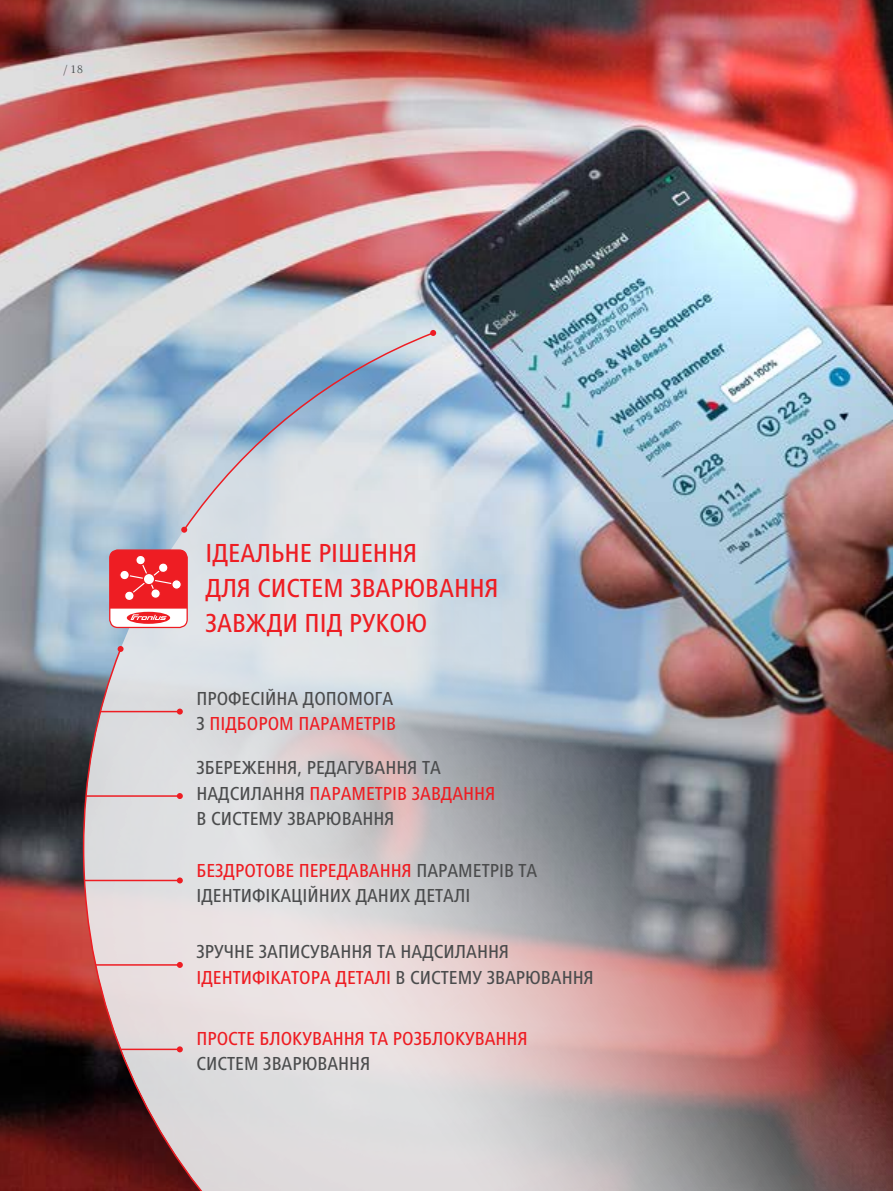
<style>
.page{position:relative;width:893px;height:1191px;background:#fff}
.page>*{position:absolute;margin:0;border:0;box-sizing:border-box;transform-origin:0 0}
.t1{font:500 condensed 27px/35.4px "Frutiger Next LTW1 G";color:#ee1d23}
.t2{font:500 condensed 19.5px/25.5px "Frutiger Next LTW1 G";color:#4b4c4d}
.t3{font:500 condensed 19.5px "Frutiger Next LTW1 G";color:#ee1d23}
.t4{font:12px "Celeste Offc Pro";color:#4b4c4d}
.s1{color:#ee1d23}
</style>
<div class="page">
<img style="left:0;top:0;width:893px;height:1191px">
<img style="left:84px;top:294px;width:809px;height:93px">
<img style="left:84px;top:387px;width:809px;height:804px">
<svg style="left:182px;top:331px;width:253px;height:201px;background:#c4d1dd"></svg>
<svg style="left:430px;top:330px;width:6px;height:6px"></svg>
<svg style="left:181px;top:527px;width:6px;height:6px"></svg>
<svg style="left:82px;top:647px;width:175px;height:544px;background:#c8bcbe"></svg>
<svg style="left:118px;top:646px;width:6px;height:6px"></svg>
<div style="left:110px;top:550px;width:77px;height:77px;background:#ee1d23;border-radius:8px"></div>
<div style="left:109px;top:549px;width:79px;height:79px;border:1px solid #ee1d23;border-radius:8px"></div>
<svg style="left:110px;top:554px;width:77px;height:73px"></svg>
<p class="t4" style="left:64px;top:61px;width:21px">/ 18</p>
<h1 class="t1" style="left:206px;top:535px;width:294px">ІДЕАЛЬНЕ РІШЕННЯ<br>ДЛЯ СИСТЕМ ЗВАРЮВАННЯ<br>ЗАВЖДИ ПІД РУКОЮ</h1>
<p class="t2" style="left:196px;top:685px;width:201px">ПРОФЕСІЙНА ДОПОМОГА<br>З <span class="s1">ПІДБОРОМ ПАРАМЕТРІВ</span></p>
<p class="t2" style="left:196px;top:755px;width:300px">ЗБЕРЕЖЕННЯ, РЕДАГУВАННЯ ТА<br>НАДСИЛАННЯ <span class="s1">ПАРАМЕТРІВ ЗАВДАННЯ<br></span>В СИСТЕМУ ЗВАРЮВАННЯ</p>
<p class="t2" style="left:196px;top:857px;width:342px"><span class="s1">БЕЗДРОТОВЕ ПЕРЕДАВАННЯ</span> ПАРАМЕТРІВ ТА<br>ІДЕНТИФІКАЦІЙНИХ ДАНИХ ДЕТАЛІ</p>
<p class="t2" style="left:196px;top:939px;width:399px">ЗРУЧНЕ ЗАПИСУВАННЯ ТА НАДСИЛАННЯ<br><span class="s1">ІДЕНТИФІКАТОРА ДЕТАЛІ</span> В СИСТЕМУ ЗВАРЮВАННЯ</p>
<p class="t3" style="left:196px;top:1026px;width:333px">ПРОСТЕ БЛОКУВАННЯ ТА РОЗБЛОКУВАННЯ</p>
<p class="t2" style="left:196px;top:1050px;width:175px">СИСТЕМ ЗВАРЮВАННЯ</p>
</div>
